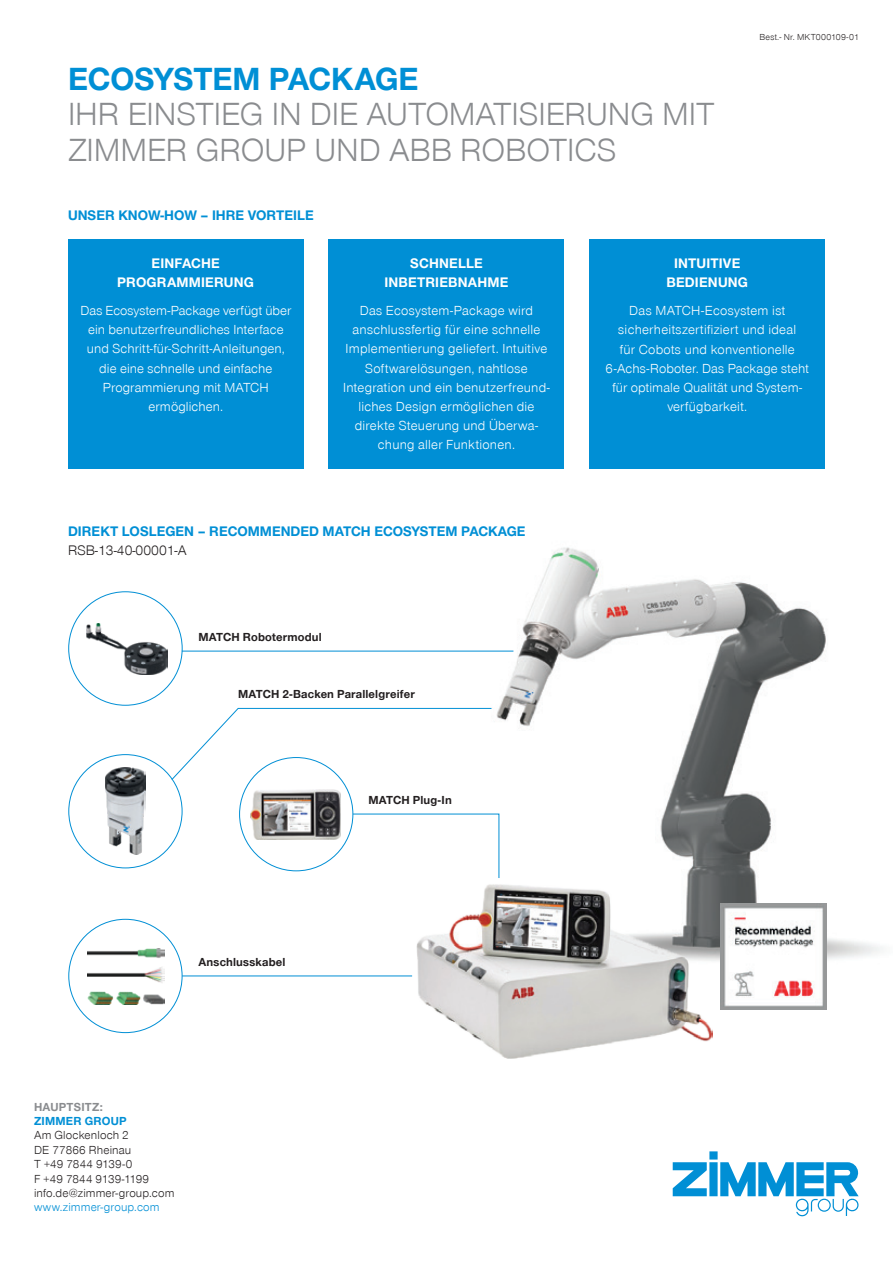
<style>
.page{position:relative;width:893px;height:1263px;background:#fff}
.page>*{position:absolute;margin:0;border:0;box-sizing:border-box;transform-origin:0 0}
.t1{font:300 33px/35.2px "Zimmer Group Sans Global";letter-spacing:-.005em;color:#8a8c8f}
.t2{font:700 33px "Zimmer Group Sans Global";letter-spacing:-.01em;color:#008fd5}
.t3{font:700 14.25px "Zimmer Group Sans Global";color:#008fd5}
.t4{font:700 14.25px/19px "Zimmer Group Sans Global";letter-spacing:.01em;color:#fff;text-align:center}
.t5{font:300 14.25px "Zimmer Group Sans Global";color:#231f20}
.t6{font:300 13.5px/19.2px "Zimmer Group Sans Global";letter-spacing:.015em;color:#fff;text-align:center}
.t7{font:300 12px/14.4px "Zimmer Group Sans Global";letter-spacing:.01em;color:#231f20}
.t8{font:700 12px "Zimmer Group Sans Global";letter-spacing:.015em;color:#231f20}
.t9{font:300 12px "Zimmer Group Sans Global";letter-spacing:.01em;color:#008fd5}
.t10{font:700 12px "Zimmer Group Sans Global";letter-spacing:.02em;color:#008fd5}
.t11{font:700 12px "Zimmer Group Sans Global";letter-spacing:.02em;color:#8a8c8f}
.t12{font:300 9px "Zimmer Group Sans Global";letter-spacing:.03em;color:#231f20}
</style>
<div class="page">
<img style="left:344px;top:547px;width:539px;height:512px">
<svg style="left:171px;top:708px;width:321px;height:73px"></svg>
<hr style="left:182px;top:651px;width:331px;height:1px;background:#008fd5">
<img style="left:86px;top:623px;width:82px;height:51px">
<img style="left:88px;top:948px;width:77px;height:57px">
<img style="left:720px;top:904px;width:106px;height:105px">
<img style="left:105px;top:768px;width:41px;height:87px">
<hr style="left:182px;top:975px;width:230px;height:1px;background:#008fd5">
<svg style="left:352px;top:813px;width:148px;height:66px"></svg>
<img style="left:417px;top:883px;width:295px;height:175px">
<img style="left:251px;top:789px;width:89px;height:50px">
<div style="left:590px;top:239px;width:235px;height:230px;background:#008fd5"></div>
<div style="left:329px;top:239px;width:235px;height:230px;background:#008fd5"></div>
<div style="left:68px;top:239px;width:235px;height:230px;background:#008fd5"></div>
<svg style="left:673px;top:1151px;width:186px;height:66px"></svg>
<h1 class="t2" style="left:68px;top:59px;width:352px">ECOSYSTEM PACKAGE</h1>
<h1 class="t1" style="left:68px;top:96px;width:648px">IHR EINSTIEG IN DIE AUTOMATISIERUNG MIT<br>ZIMMER GROUP UND ABB ROBOTICS</h1>
<p class="t3" style="left:68px;top:207px;width:247px">UNSER KNOW-HOW – IHRE VORTEILE</p>
<p class="t12" style="left:759px;top:32px;width:101px">Best.- Nr. MKT000109-01</p>
<p class="t4" style="left:117px;top:253px;width:138px">EINFACHE<br>PROGRAMMIERUNG</p>
<p class="t6" style="left:81px;top:301px;width:212px">Das Ecosystem-Package verfügt über ein benutzerfreundliches Interface und Schritt-für-Schritt-Anleitungen, die eine schnelle und einfache<br>Programmierung mit MATCH ermöglichen.</p>
<p class="t6" style="left:343px;top:301px;width:208px">Das Ecosystem-Package wird anschlussfertig für eine schnelle<br>Implementierung geliefert. Intuitive<br>Softwarelösungen, nahtlose<br>Integration und ein benutzerfreund&shy;liches Design ermöglichen die direkte Steuerung und Überwa&shy;chung aller Funktionen.</p>
<p class="t6" style="left:606px;top:301px;width:205px">Das MATCH-Ecosystem ist sicherheitszertifiziert und ideal<br>für Cobots und konventionelle<br>6-Achs-Roboter. Das Package steht für optimale Qualität und System&shy;verfügbarkeit.</p>
<p class="t4" style="left:384px;top:253px;width:126px">SCHNELLE<br>INBETRIEBNAHME</p>
<p class="t4" style="left:666px;top:253px;width:83px">INTUITIVE<br>BEDIENUNG</p>
<p class="t3" style="left:68px;top:522px;width:459px">DIREKT LOSLEGEN – RECOMMENDED MATCH ECOSYSTEM PACKAGE</p>
<p class="t5" style="left:68px;top:541px;width:120px">RSB-13-40-00001-A</p>
<p class="t8" style="left:198px;top:630px;width:125px">MATCH Robotermodul</p>
<p class="t8" style="left:238px;top:687px;width:178px">MATCH 2-Backen Parallelgreifer</p>
<p class="t8" style="left:198px;top:955px;width:89px">Anschlusskabel</p>
<p class="t11" style="left:34px;top:1099px;width:70px">HAUPTSITZ:</p>
<p class="t10" style="left:34px;top:1114px;width:94px">ZIMMER GROUP</p>
<p class="t7" style="left:34px;top:1128px;width:142px">Am Glockenloch 2<br>DE 77866 Rheinau<br>T +49 7844 9139-0<br>F +49 7844 9139-1199 info.de@zimmer-group.com</p>
<p class="t9" style="left:34px;top:1200px;width:127px">www.zimmer-group.com</p>
<p class="t8" style="left:369px;top:792px;width:85px">MATCH Plug-In</p>
</div>
